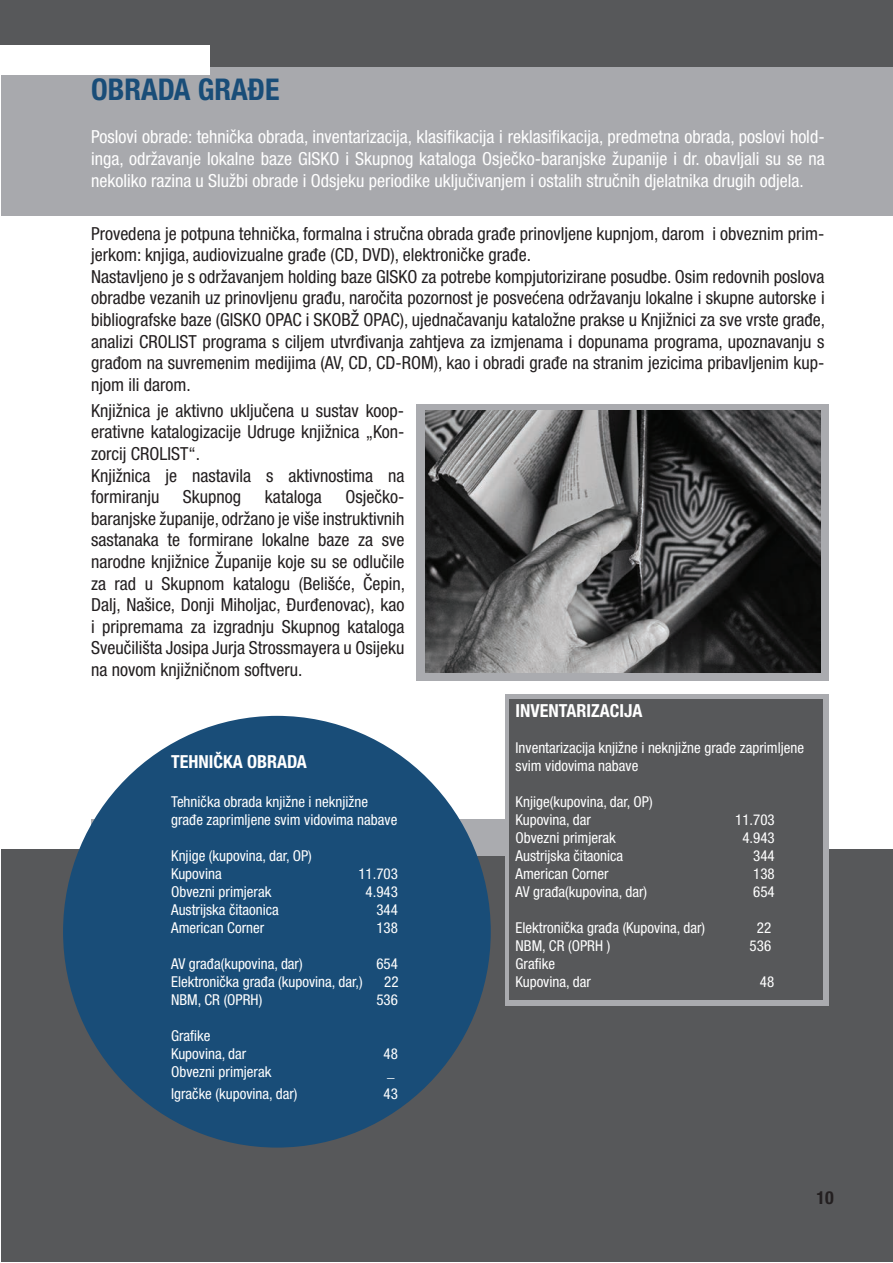
<style>
.page{position:relative;width:893px;height:1263px;background:#fff}
.page>*{position:absolute;margin:0;border:0;box-sizing:border-box;transform-origin:0 0}
.t1{font:700 condensed 30px "Helvetica Neue LT Pro";color:#194d78}
.t2{font:condensed 18px/21.6px "Helvetica Neue LT Pro";color:#231f20}
.t3{font:condensed 18px/21.6px "Helvetica Neue LT Pro";color:#fff;text-align:justify}
.t4{font:700 condensed 18px "Helvetica Neue LT Pro";color:#fff}
.t5{font:700 condensed 18px "Helvetica Neue LT Pro";color:#231f20}
.t6{font:condensed 15px/18px "Helvetica Neue LT Pro";color:#fff}
</style>
<div class="page">
<div style="left:1px;top:849px;width:892px;height:413px;background:#57585a"></div>
<div style="left:1px;top:63px;width:892px;height:153px;background:#a8a9ad"></div>
<div style="left:91px;top:820px;width:710px;height:36px;background:#aaabaf"></div>
<div style="left:0;top:0;width:893px;height:66px;background:#57585a"></div>
<div style="left:0;top:45px;width:209px;height:30px;background:#fff"></div>
<div style="left:416px;top:404px;width:413px;height:276px;background:#aaabaf"></div>
<img style="left:426px;top:410px;width:394px;height:263px">
<div style="left:63px;top:716px;width:428px;height:431px;background:#194d78;border-radius:50%"></div>
<div style="left:505px;top:694px;width:323px;height:311px;background:#aaabaf"></div>
<div style="left:509px;top:699px;width:313px;height:301px;background:#57585a"></div>
<h1 class="t1" style="left:91px;top:72px;width:190px">OBRADA GRAĐE</h1>
<p class="t3" style="left:91px;top:126px;width:735px">Poslovi obrade: tehnička obrada, inventarizacija, klasifikacija i reklasifikacija, predmetna obrada, poslovi hold&shy;inga, održavanje lokalne baze GISKO i Skupnog kataloga Osječko-baranjske županije i dr. obavljali su se na nekoliko razina u Službi obrade i Odsjeku periodike uključivanjem i ostalih stručnih djelatnika drugih odjela.</p>
<p class="t2" style="left:91px;top:222px;width:736px">Provedena je potpuna tehnička, formalna i stručna obrada građe prinovljene kupnjom, darom i obveznim prim&shy;jerkom: knjiga, audiovizualne građe (CD, DVD), elektroničke građe.<br>Nastavljeno je s održavanjem holding baze GISKO za potrebe kompjutorizirane posudbe. Osim redovnih poslova obradbe vezanih uz prinovljenu građu, naročita pozornost je posvećena održavanju lokalne i skupne autorske i bibliografske baze (GISKO OPAC i SKOBŽ OPAC), ujednačavanju kataložne prakse u Knjižnici za sve vrste građe, analizi CROLIST programa s ciljem utvrđivanja zahtjeva za izmjenama i dopunama programa, upoznavanju s građom na suvremenim medijima (AV, CD, CD-ROM), kao i obradi građe na stranim jezicima pribavljenim kup&shy;njom ili darom.</p>
<p class="t2" style="left:91px;top:399px;width:315px">Knjižnica je aktivno uključena u sustav koop&shy;erativne katalogizacije Udruge knjižnica „Kon&shy;zorcij CROLIST“.<br>Knjižnica je nastavila s aktivnostima na formiranju</p>
<p class="t2" style="left:91px;top:486px;width:315px;text-align:justify;text-indent:254px">Osječko&shy;baranjske županije, održano je više instruktivnih sastanaka te formirane lokalne baze za sve narodne knjižnice Županije koje su se odlučile za rad u Skupnom katalogu (Belišće, Čepin, Dalj, Našice, Donji Miholjac, Đurđenovac), kao i pripremama za izgradnju Skupnog kataloga Sveučilišta Josipa Jurja Strossmayera u Osijeku na novom knjižničnom softveru.</p>
<p class="t2" style="left:183px;top:486px;width:60px">Skupnog</p>
<p class="t2" style="left:265px;top:486px;width:58px">kataloga</p>
<p class="t4" style="left:171px;top:751px;width:137px">TEHNIČKA OBRADA</p>
<p class="t6" style="left:171px;top:793px;width:228px">Tehnička obrada knjižne i neknjižne građe zaprimljene svim vidovima nabave</p>
<p class="t6" style="left:171px;top:847px;width:142px">Knjige (kupovina, dar, OP)<br>Kupovina</p>
<p class="t6" style="left:358px;top:865px;width:41px">11.703</p>
<p class="t6" style="left:171px;top:883px;width:102px">Obvezni primjerak</p>
<p class="t6" style="left:366px;top:883px;width:34px">4.943</p>
<p class="t6" style="left:171px;top:901px;width:109px">Austrijska čitaonica</p>
<p class="t6" style="left:376px;top:901px;width:23px">344</p>
<p class="t6" style="left:171px;top:919px;width:95px">American Corner</p>
<p class="t6" style="left:376px;top:919px;width:23px">138</p>
<p class="t6" style="left:171px;top:955px;width:133px">AV građa(kupovina, dar)</p>
<p class="t6" style="left:376px;top:955px;width:23px">654</p>
<p class="t6" style="left:171px;top:973px;width:193px">Elektronička građa (kupovina, dar,)</p>
<p class="t6" style="left:384px;top:973px;width:16px">22</p>
<p class="t6" style="left:171px;top:991px;width:93px">NBM, CR (OPRH)</p>
<p class="t6" style="left:376px;top:991px;width:23px">536</p>
<p class="t6" style="left:171px;top:1027px;width:77px">Grafike<br>Kupovina, dar</p>
<p class="t6" style="left:384px;top:1045px;width:16px">48</p>
<p class="t6" style="left:171px;top:1063px;width:102px">Obvezni primjerak</p>
<p class="t6" style="left:387px;top:1063px;width:9px">_</p>
<p class="t6" style="left:171px;top:1084px;width:128px">Igračke (kupovina, dar)</p>
<p class="t6" style="left:384px;top:1084px;width:16px">43</p>
<p class="t4" style="left:516px;top:700px;width:128px">INVENTARIZACIJA</p>
<p class="t6" style="left:516px;top:739px;width:290px">Inventarizacija knjižne i neknjižne građe zaprimljene svim vidovima nabave</p>
<p class="t6" style="left:516px;top:793px;width:139px">Knjige(kupovina, dar, OP)<br>Kupovina, dar</p>
<p class="t6" style="left:735px;top:811px;width:41px">11.703</p>
<p class="t6" style="left:516px;top:829px;width:102px">Obvezni primjerak</p>
<p class="t6" style="left:742px;top:829px;width:34px">4.943</p>
<p class="t6" style="left:516px;top:847px;width:109px">Austrijska čitaonica</p>
<p class="t6" style="left:753px;top:847px;width:23px">344</p>
<p class="t6" style="left:516px;top:865px;width:95px">American Corner</p>
<p class="t6" style="left:753px;top:865px;width:23px">138</p>
<p class="t6" style="left:516px;top:883px;width:133px">AV građa(kupovina, dar)</p>
<p class="t6" style="left:753px;top:883px;width:23px">654</p>
<p class="t6" style="left:516px;top:919px;width:191px">Elektronička građa (Kupovina, dar)</p>
<p class="t6" style="left:757px;top:919px;width:16px">22</p>
<p class="t6" style="left:516px;top:937px;width:96px">NBM, CR (OPRH )</p>
<p class="t6" style="left:750px;top:937px;width:23px">536</p>
<p class="t6" style="left:516px;top:955px;width:77px">Grafike<br>Kupovina, dar</p>
<p class="t6" style="left:760px;top:973px;width:16px">48</p>
<p class="t5" style="left:816px;top:1187px;width:19px">10</p>
</div>
